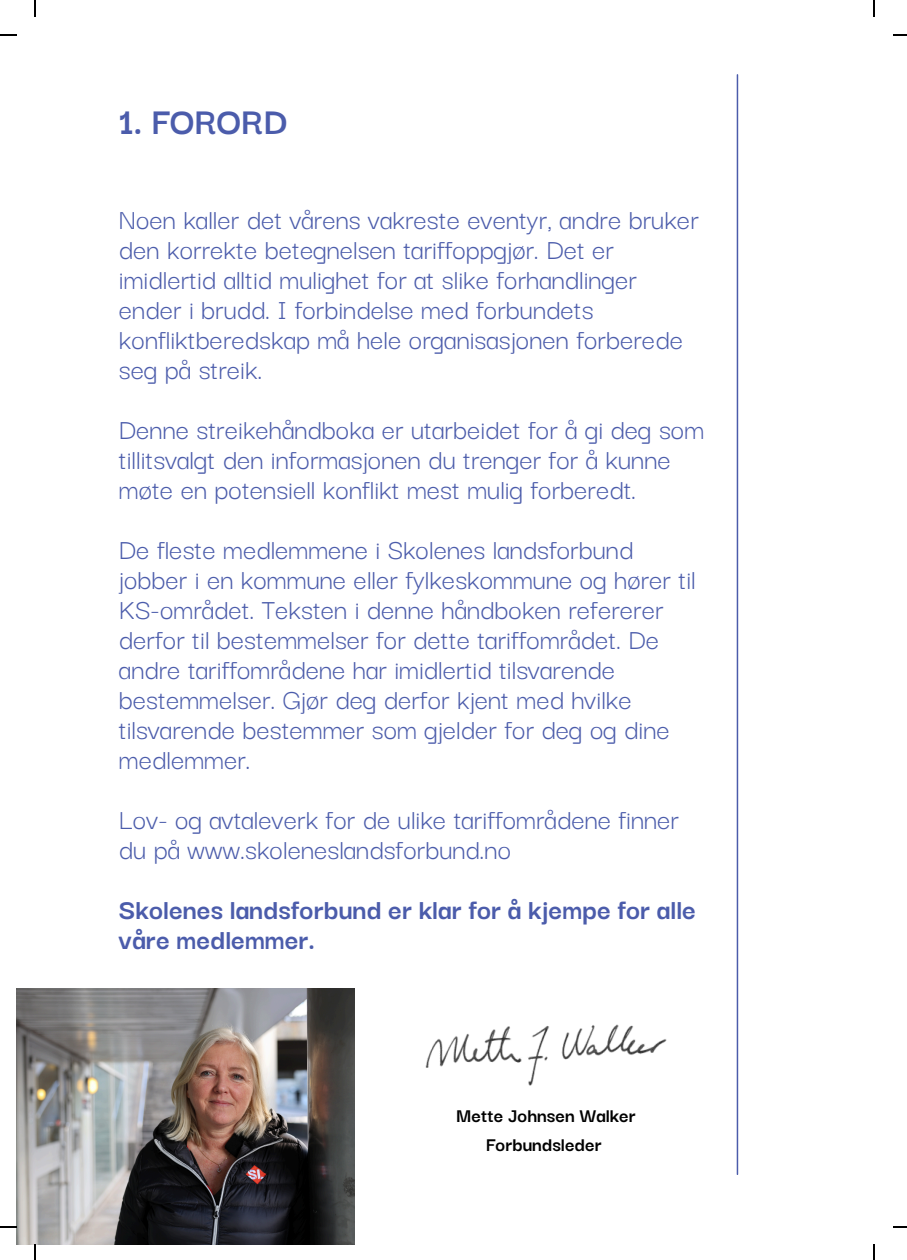
<style>
.page{position:relative;width:907px;height:1260px;background:#fff}
.page>*{position:absolute;margin:0;border:0;box-sizing:border-box;transform-origin:0 0}
.t1{font:700 40px "Darker Grotesque";color:#4b5cab}
.t2{font:30px/30px "Darker Grotesque";color:#4b5cab}
.t3{font:700 30px/30px "Darker Grotesque";color:#4b5cab}
.t4{font:700 20.8px "Darker Grotesque";color:#000}
</style>
<div class="page">
<img style="left:17px;top:988px;width:337px;height:256px">
<hr style="left:736px;top:75px;width:2px;height:1098px;background:#4b5cab">
<img style="left:425px;top:1024px;width:241px;height:61px">
<svg style="left:35px;top:0;width:1px;height:17px"></svg>
<svg style="left:0;top:35px;width:17px;height:1px"></svg>
<svg style="left:873px;top:0;width:2px;height:17px"></svg>
<svg style="left:893px;top:35px;width:14px;height:1px"></svg>
<svg style="left:35px;top:1244px;width:1px;height:15px"></svg>
<svg style="left:0;top:1226px;width:17px;height:1px"></svg>
<svg style="left:873px;top:1244px;width:2px;height:15px"></svg>
<svg style="left:893px;top:1226px;width:14px;height:1px"></svg>
<p class="t1" style="left:119px;top:92px;width:170px">1. FORORD</p>
<p class="t2" style="left:119px;top:202px;width:581px">Noen kaller det vårens vakreste eventyr, andre bruker den korrekte betegnelsen tariffoppgjør. Det er imidlertid alltid mulighet for at slike forhandlinger ender i brudd. I forbindelse med forbundets konfliktberedskap må hele organisasjonen forberede seg på streik.</p>
<h3 class="t2" style="left:119px;top:412px;width:586px">Denne streikehåndboka er utarbeidet for å gi deg som tillitsvalgt den informasjonen du trenger for å kunne møte en potensiell konflikt mest mulig forberedt.</h3>
<h3 class="t2" style="left:119px;top:532px;width:578px">De fleste medlemmene i Skolenes landsforbund jobber i en kommune eller fylkeskommune og hører til KS-området. Teksten i denne håndboken refererer derfor til bestemmelser for dette tariffområdet. De andre tariffområdene har imidlertid tilsvarende bestemmelser. Gjør deg derfor kjent med hvilke tilsvarende bestemmer som gjelder for deg og dine medlemmer.</h3>
<h3 class="t2" style="left:119px;top:802px;width:561px">Lov- og avtaleverk for de ulike tariffområdene finner du på www.skoleneslandsforbund.no</h3>
<h3 class="t3" style="left:119px;top:892px;width:578px">Skolenes landsforbund er klar for å kjempe for alle våre medlemmer.</h3>
<h2 class="t4" style="left:456px;top:1099px;width:181px">Mette Johnsen Walker</h2>
<p class="t4" style="left:486px;top:1128px;width:117px">Forbundsleder</p>
</div>
